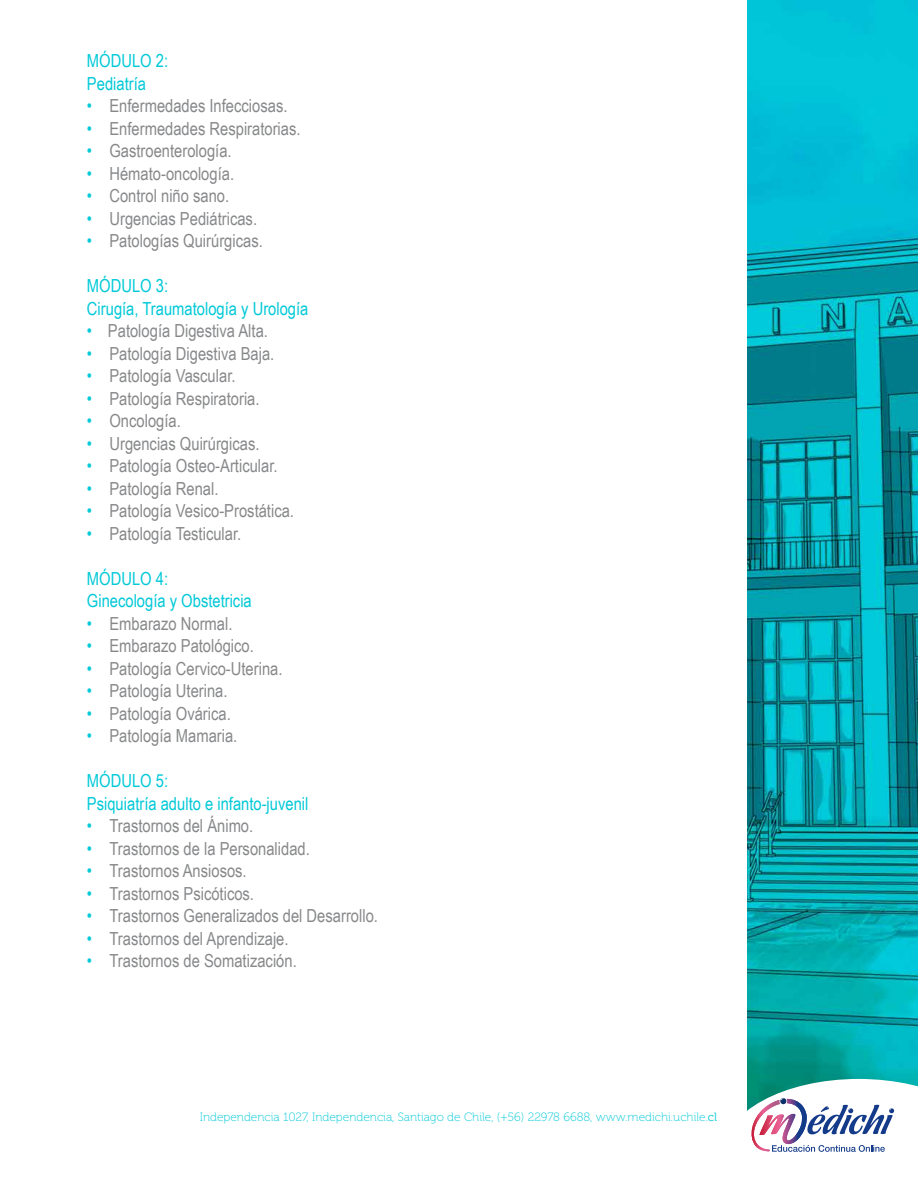
<style>
.page{position:relative;width:918px;height:1188px;background:#fff}
.page>*{position:absolute;margin:0;border:0;box-sizing:border-box;transform-origin:0 0}
.t1{font:18px "Arial Narrow";color:#87888a}
.t2{font:18px/22.5px "Arial Narrow";color:#00c9d8}
.t3{font:12px "Museo 100";color:#00c9d8}
.s1{color:#00c9d8}
.s2{font-family:"Museo 300"}
</style>
<div class="page">
<img style="left:748px;top:0;width:170px;height:1079px">
<svg style="left:747px;top:1079px;width:171px;height:73px"></svg>
<p class="t2" style="left:87px;top:49px;width:83px">MÓDULO 2:<br>Pediatría</p>
<p class="t1" style="left:87px;top:93px;width:202px"><span class="s1">•</span> Enfermedades Infecciosas.</p>
<p class="t1" style="left:87px;top:115px;width:215px"><span class="s1">•</span> Enfermedades Respiratorias.</p>
<p class="t1" style="left:87px;top:138px;width:146px"><span class="s1">•</span> Gastroenterología.</p>
<p class="t1" style="left:87px;top:160px;width:149px"><span class="s1">•</span> Hémato-oncología.</p>
<p class="t1" style="left:87px;top:183px;width:144px"><span class="s1">•</span> Control niño sano.</p>
<p class="t1" style="left:87px;top:205px;width:172px"><span class="s1">•</span> Urgencias Pediátricas.</p>
<p class="t1" style="left:87px;top:228px;width:177px"><span class="s1">•</span> Patologías Quirúrgicas.</p>
<p class="t2" style="left:87px;top:274px;width:223px">MÓDULO 3:<br>Cirugía, Traumatología y Urología</p>
<p class="t1" style="left:87px;top:318px;width:183px"><span class="s1">•</span> Patología Digestiva Alta.</p>
<p class="t1" style="left:87px;top:340px;width:189px"><span class="s1">•</span> Patología Digestiva Baja.</p>
<p class="t1" style="left:87px;top:363px;width:150px"><span class="s1">•</span> Patología Vascular.</p>
<p class="t1" style="left:87px;top:385px;width:174px"><span class="s1">•</span> Patología Respiratoria.</p>
<p class="t1" style="left:87px;top:408px;width:95px"><span class="s1">•</span> Oncología.</p>
<p class="t1" style="left:87px;top:430px;width:174px"><span class="s1">•</span> Urgencias Quirúrgicas.</p>
<p class="t1" style="left:87px;top:453px;width:192px"><span class="s1">•</span> Patología Osteo-Articular.</p>
<p class="t1" style="left:87px;top:475px;width:133px"><span class="s1">•</span> Patología Renal.</p>
<p class="t1" style="left:87px;top:498px;width:209px"><span class="s1">•</span> Patología Vesico-Prostática.</p>
<p class="t1" style="left:87px;top:520px;width:156px"><span class="s1">•</span> Patología Testicular.</p>
<p class="t2" style="left:87px;top:566px;width:166px">MÓDULO 4:<br>Ginecología y Obstetricia</p>
<p class="t1" style="left:87px;top:610px;width:147px"><span class="s1">•</span> Embarazo Normal.</p>
<p class="t1" style="left:87px;top:633px;width:168px"><span class="s1">•</span> Embarazo Patológico.</p>
<p class="t1" style="left:87px;top:655px;width:197px"><span class="s1">•</span> Patología Cervico-Uterina.</p>
<p class="t1" style="left:87px;top:678px;width:142px"><span class="s1">•</span> Patología Uterina.</p>
<p class="t1" style="left:87px;top:700px;width:145px"><span class="s1">•</span> Patología Ovárica.</p>
<p class="t1" style="left:87px;top:723px;width:152px"><span class="s1">•</span> Patología Mamaria.</p>
<p class="t2" style="left:87px;top:769px;width:223px">MÓDULO 5:<br>Psiquiatría adulto e infanto-juvenil</p>
<p class="t1" style="left:87px;top:813px;width:168px"><span class="s1">•</span> Trastornos del Ánimo.</p>
<p class="t1" style="left:87px;top:835px;width:224px"><span class="s1">•</span> Trastornos de la Personalidad.</p>
<p class="t1" style="left:87px;top:858px;width:161px"><span class="s1">•</span> Trastornos Ansiosos.</p>
<p class="t1" style="left:87px;top:880px;width:169px"><span class="s1">•</span> Trastornos Psicóticos.</p>
<p class="t1" style="left:87px;top:903px;width:293px"><span class="s1">•</span> Trastornos Generalizados del Desarrollo.</p>
<p class="t1" style="left:87px;top:925px;width:203px"><span class="s1">•</span> Trastornos del Aprendizaje.</p>
<p class="t1" style="left:87px;top:948px;width:211px"><span class="s1">•</span> Trastornos de Somatización.</p>
<p class="t3" style="left:200px;top:1111px;width:519px">Independencia 1027, Independencia, Santiago de Chile, (+56) 22978 6688, www.medichi.uchile.<span class="s2">cl</span></p>
</div>
